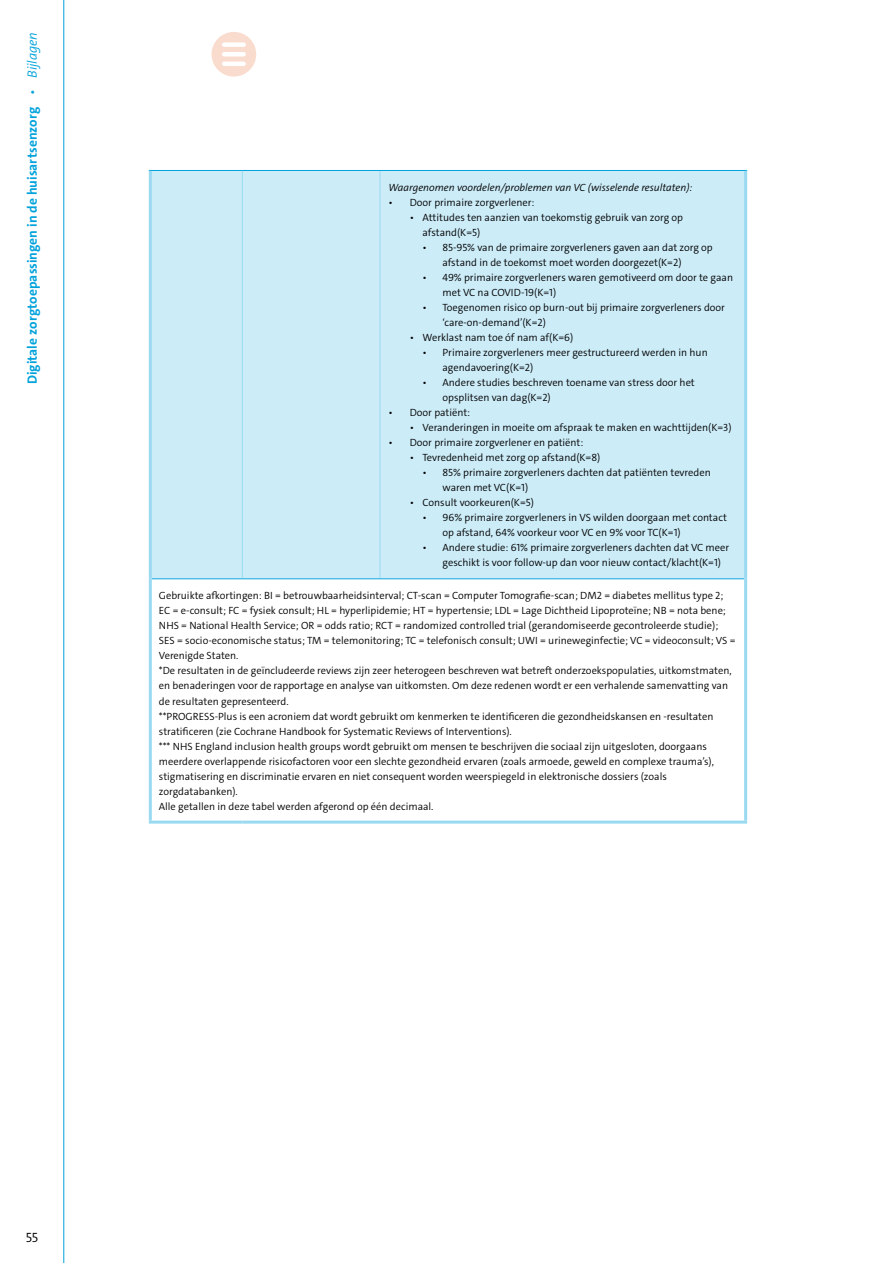
<style>
.page{position:relative;width:893px;height:1263px;background:#fff}
.page>*{position:absolute;margin:0;border:0;box-sizing:border-box;transform-origin:0 0}
.t1{font:700 13.5px "The Sans E4 s";color:#00a2db}
.t2{font:300 13.5px "The Sans E4 s";color:#000}
.t3{font:300 10.5px/15px "The Sans E4 s";color:#000}
.t4{font:italic 300 10.5px "The Sans E4 s";color:#000}
.s1{font-weight:300}
.s2{font-weight:300;font-style:italic}
</style>
<div class="page">
<hr style="left:63px;top:0;width:1px;height:1263px;background:#00a2db">
<div style="left:212px;top:32px;width:44px;height:45px;background:#fadccf;border-radius:50%"></div>
<div style="left:224px;top:42px;width:20px;height:5px;background:#fff"></div>
<hr style="left:224px;top:52px;width:20px;height:4px;background:#fff">
<hr style="left:224px;top:62px;width:20px;height:4px;background:#fff">
<div style="left:152px;top:171px;width:592px;height:407px;background:#ccecf8"></div>
<hr style="left:242px;top:171px;width:1px;height:407px;background:#99daf1">
<hr style="left:380px;top:171px;width:1px;height:407px;background:#99daf1">
<hr style="left:149px;top:170px;width:93px;height:1px;background:#00a2db">
<hr style="left:242px;top:170px;width:138px;height:1px;background:#00a2db">
<hr style="left:380px;top:170px;width:367px;height:1px;background:#00a2db">
<hr style="left:152px;top:578px;width:90px;height:1px;background:#00a2db">
<hr style="left:242px;top:578px;width:138px;height:1px;background:#00a2db">
<hr style="left:380px;top:578px;width:364px;height:1px;background:#00a2db">
<hr style="left:149px;top:171px;width:3px;height:408px;background:#99daf1">
<hr style="left:744px;top:171px;width:3px;height:408px;background:#99daf1">
<hr style="left:149px;top:579px;width:3px;height:242px;background:#99daf1">
<hr style="left:744px;top:579px;width:3px;height:242px;background:#99daf1">
<hr style="left:149px;top:821px;width:93px;height:3px;background:#99daf1">
<hr style="left:242px;top:821px;width:138px;height:3px;background:#99daf1">
<hr style="left:380px;top:821px;width:367px;height:3px;background:#99daf1">
<p class="t1" style="left:24px;top:384px;width:354px;rotate:-90deg">Digitale zorgtoepassingen in de huisartsenzorg <span class="s1">•</span> <span class="s2">Bijlagen</span></p>
<p class="t4" style="left:388px;top:181px;width:306px">Waargenomen voordelen/problemen van VC (wisselende resultaten):</p>
<p class="t3" style="left:388px;top:195px;width:147px">• Door primaire zorgverlener:</p>
<p class="t3" style="left:422px;top:210px;width:262px;text-indent:-13px">• Attitudes ten aanzien van toekomstig gebruik van zorg op afstand(K=5)</p>
<p class="t3" style="left:442px;top:240px;width:272px;text-indent:-20px">• 85-95% van de primaire zorgverleners gaven aan dat zorg op afstand in de toekomst moet worden doorgezet(K=2)</p>
<p class="t3" style="left:442px;top:270px;width:292px;text-indent:-20px">• 49% primaire zorgverleners waren gemotiveerd om door te gaan met VC na COVID-19(K=1)</p>
<p class="t3" style="left:442px;top:300px;width:284px;text-indent:-20px">• Toegenomen risico op burn-out bij primaire zorgverleners door ‘care-on-demand’(K=2)</p>
<p class="t3" style="left:410px;top:330px;width:165px">• Werklast nam toe óf nam af(K=6)</p>
<p class="t3" style="left:442px;top:345px;width:267px;text-indent:-20px">• Primaire zorgverleners meer gestructureerd werden in hun agendavoering(K=2)</p>
<p class="t3" style="left:442px;top:375px;width:254px;text-indent:-20px">• Andere studies beschreven toename van stress door het opsplitsen van dag(K=2)</p>
<p class="t3" style="left:388px;top:405px;width:83px">• Door patiënt:</p>
<p class="t3" style="left:410px;top:420px;width:323px">• Veranderingen in moeite om afspraak te maken en wachttijden(K=3)</p>
<p class="t3" style="left:388px;top:435px;width:196px">• Door primaire zorgverlener en patiënt:</p>
<p class="t3" style="left:410px;top:450px;width:192px">• Tevredenheid met zorg op afstand(K=8)</p>
<p class="t3" style="left:442px;top:465px;width:270px;text-indent:-20px">• 85% primaire zorgverleners dachten dat patiënten tevreden waren met VC(K=1)</p>
<p class="t3" style="left:410px;top:495px;width:126px">• Consult voorkeuren(K=5)</p>
<p class="t3" style="left:442px;top:510px;width:286px;text-indent:-20px">• 96% primaire zorgverleners in VS wilden doorgaan met contact op afstand, 64% voorkeur voor VC en 9% voor TC(K=1)</p>
<p class="t3" style="left:442px;top:540px;width:288px;text-indent:-20px">• Andere studie: 61% primaire zorgverleners dachten dat VC meer geschikt is voor follow-up dan voor nieuw contact/klacht(K=1)</p>
<p class="t3" style="left:159px;top:588px;width:578px">Gebruikte afkortingen: BI = betrouwbaarheidsinterval; CT-scan = Computer Tomografie-scan; DM2 = diabetes mellitus type 2; EC = e-consult; FC = fysiek consult; HL = hyperlipidemie; HT = hypertensie; LDL = Lage Dichtheid Lipoproteïne; NB = nota bene; NHS = National Health Service; OR = odds ratio; RCT = randomized controlled trial (gerandomiseerde gecontroleerde studie); SES = socio-economische status; TM = telemonitoring; TC = telefonisch consult; UWI = urineweginfectie; VC = videoconsult; VS = Verenigde Staten.<br>*De resultaten in de geïncludeerde reviews zijn zeer heterogeen beschreven wat betreft onderzoekspopulaties, uitkomstmaten, en benaderingen voor de rapportage en analyse van uitkomsten. Om deze redenen wordt er een verhalende samenvatting van de resultaten gepresenteerd.<br>**PROGRESS-Plus is een acroniem dat wordt gebruikt om kenmerken te identificeren die gezondheidskansen en -resultaten stratificeren (zie Cochrane Handbook for Systematic Reviews of Interventions).<br>*** NHS England inclusion health groups wordt gebruikt om mensen te beschrijven die sociaal zijn uitgesloten, doorgaans meerdere overlappende risicofactoren voor een slechte gezondheid ervaren (zoals armoede, geweld en complexe trauma’s), stigmatisering en discriminatie ervaren en niet consequent worden weerspiegeld in elektronische dossiers (zoals zorgdatabanken).<br>Alle getallen in deze tabel werden afgerond op één decimaal.</p>
<p class="t2" style="left:26px;top:1228px;width:14px">55</p>
</div>
